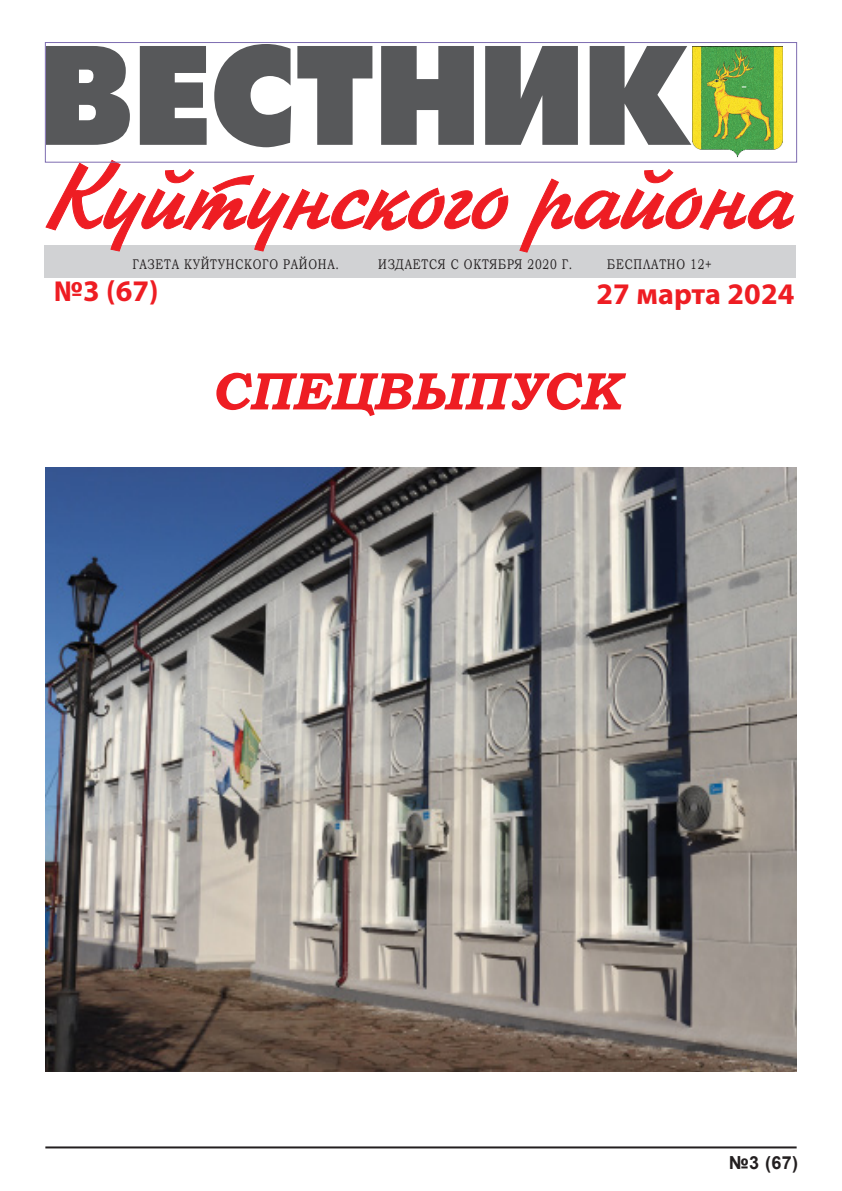
<style>
.page{position:relative;width:842px;height:1191px;background:#fff}
.page>*{position:absolute;margin:0;border:0;box-sizing:border-box;transform-origin:0 0}
.Номер_газеты{font:italic 700 53px "Bookman Old Style";letter-spacing:.005em;color:#ee1d23}
.Дата{font:700 30px "Myriad Pro";letter-spacing:.005em;color:#ee1d23}
.Номер_газеты-2{font:700 30px "Myriad Pro";color:#ee1d23}
.t1{font:700 18px "Arial";color:#231f20}
.txt_1{font:14px "Bookman Old Style";letter-spacing:.07em;color:#231f20;scale:.78 1}
</style>
<div class="page">
<hr style="left:45px;top:1146px;width:752px;height:2px;background:#231f20">
<div style="left:44px;top:245px;width:751px;height:33px;background:#d1d2d4"></div>
<svg style="left:45px;top:159px;width:750px;height:94px"></svg>
<svg style="left:47px;top:44px;width:644px;height:103px;fill:#57585a"></svg>
<div style="left:45px;top:42px;width:752px;height:121px;border:1px solid #7e6db1"></div>
<img style="left:693px;top:47px;width:90px;height:111px">
<img style="left:45px;top:468px;width:752px;height:603px">
<p class="txt_1" style="left:132px;top:255px;width:267px">ГАЗЕТА КУЙТУНСКОГО РАЙОНА.</p>
<p class="txt_1" style="left:378px;top:255px;width:251px">ИЗДАЕТСЯ С ОКТЯБРЯ 2020 Г.</p>
<p class="txt_1" style="left:607px;top:255px;width:135px">БЕСПЛАТНО 12+</p>
<p class="Номер_газеты-2" style="left:54px;top:271px;width:106px">№3 (67)</p>
<p class="Дата" style="left:596px;top:274px;width:199px">27 марта 2024</p>
<p class="Номер_газеты" style="left:211px;top:352px;width:411px">СПЕЦВЫПУСК</p>
<p class="t1" style="left:729px;top:1149px;width:71px">№3 (67)</p>
</div>
